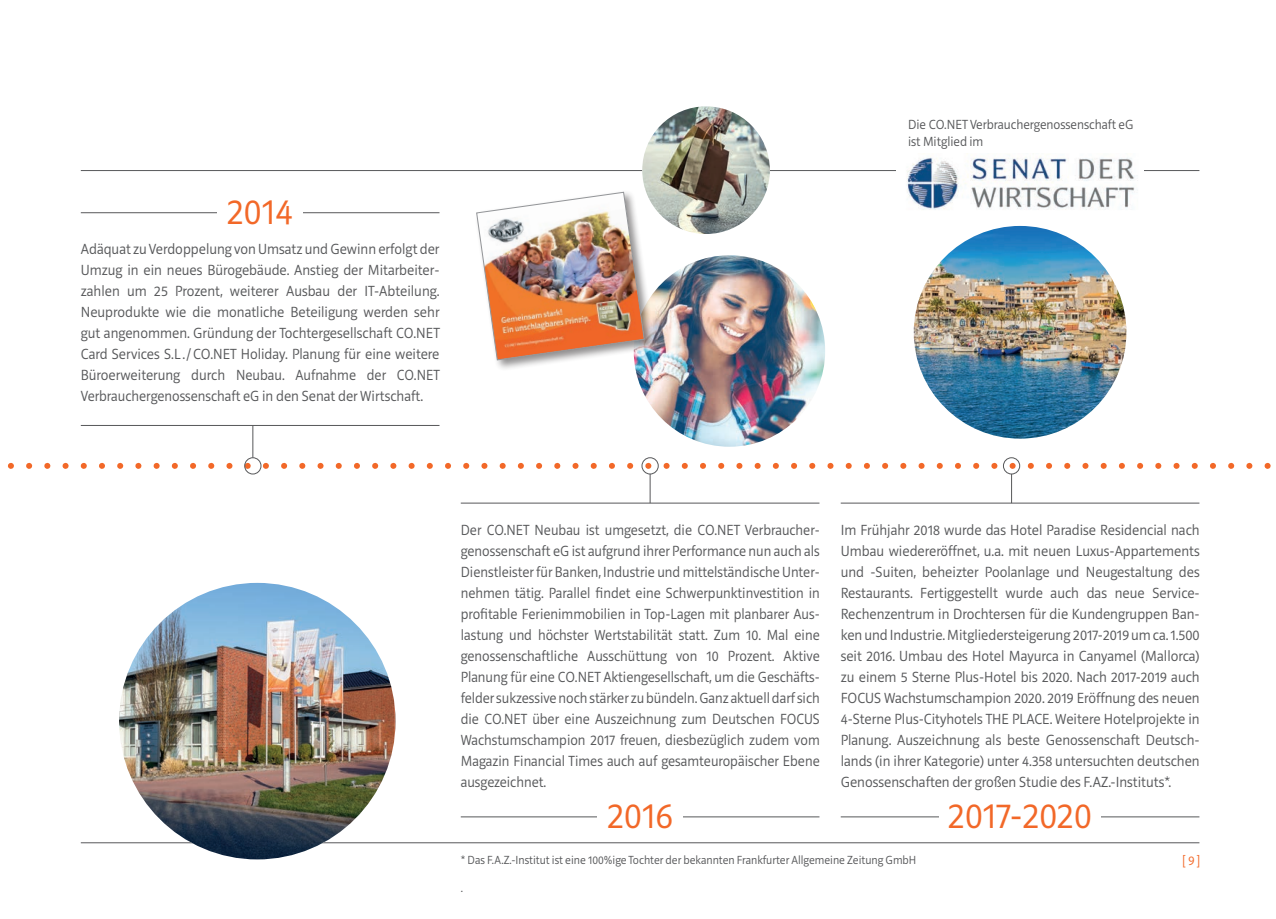
<style>
.page{position:relative;width:1276px;height:919px;background:#fff}
.page>*{position:absolute;margin:0;border:0;box-sizing:border-box;transform-origin:0 0}
.t1{font:300 37.5px "Riga";color:#f26828}
.t2{font:300 15px/21px "Riga";color:#57585a;text-align:justify}
.t3{font:300 13.5px/16.5px "Riga";color:#57585a}
.t4{font:300 13.5px "Riga";color:#f26828}
.t5{font:300 12px "Riga";color:#57585a}
</style>
<div class="page">
<hr style="left:81px;top:842px;width:1118px;height:1px;background:#57585a">
<hr style="left:81px;top:170px;width:1118px;height:1px;background:#57585a">
<hr style="left:840px;top:816px;width:359px;height:1px;background:#57585a">
<div style="left:939px;top:795px;width:162px;height:43px;background:#fff"></div>
<hr style="left:461px;top:816px;width:358px;height:1px;background:#57585a">
<div style="left:597px;top:795px;width:85px;height:43px;background:#fff"></div>
<img style="left:913px;top:226px;width:213px;height:212px;border-radius:106px">
<img style="left:634px;top:255px;width:191px;height:191px;border-radius:96px">
<img style="left:642px;top:106px;width:128px;height:128px;border-radius:64px">
<img style="left:896px;top:156px;width:247px;height:54px">
<div style="left:474px;top:190px;width:182px;height:181px;background:#231f20;opacity:.5"></div>
<img style="left:476px;top:192px;width:169px;height:168px">
<img style="left:119px;top:583px;width:276px;height:276px;border-radius:138px">
<hr style="left:81px;top:212px;width:358px;height:1px;background:#57585a">
<div style="left:218px;top:191px;width:85px;height:43px;background:#fff"></div>
<hr style="left:81px;top:425px;width:358px;height:1px;background:#57585a">
<hr style="left:252px;top:425px;width:1px;height:32px;background:#57585a">
<div style="left:244px;top:457px;width:17px;height:17px;border:1px solid #57585a;border-radius:50%"></div>
<div style="left:641px;top:457px;width:17px;height:17px;border:1px solid #57585a;border-radius:50%"></div>
<div style="left:1003px;top:457px;width:17px;height:17px;border:1px solid #57585a;border-radius:50%"></div>
<svg style="left:8px;top:463px;width:1263px;height:40px"></svg>
<h1 class="t1" style="left:227px;top:192px;width:67px">2014</h1>
<p class="t2" style="left:81px;top:239px;width:361px;text-align:left">Adäquat zu Verdoppelung von Umsatz und Gewinn erfolgt der Umzug in ein neues Bürogebäude. Anstieg der Mitarbeiter&shy;zahlen um 25 Prozent, weiterer Ausbau der IT-Abteilung.<br>Neuprodukte wie die monatliche Beteiligung werden sehr gut angenommen. Gründung der Tochtergesellschaft CO.NET Card Services S.L./ CO.NET Holiday. Planung für eine weitere Büroerweiterung durch Neubau. Aufnahme der CO.NET Verbrauchergenossenschaft eG in den Senat der Wirtschaft.</p>
<p class="t3" style="left:908px;top:117px;width:227px">Die CO.NET Verbrauchergenossenschaft eG ist Mitglied im</p>
<p class="t2" style="left:461px;top:519px;width:360px">Der CO.NET Neubau ist umgesetzt, die CO.NET Verbraucher&shy;genossenschaft eG ist aufgrund ihrer Performance nun auch als Dienstleister für Banken, Industrie und mittelständische Unter&shy;nehmen tätig. Parallel findet eine Schwerpunktinvestition in profitable Ferienimmobilien in Top-Lagen mit planbarer Aus&shy;lastung und höchster Wertstabilität statt. Zum 10. Mal eine genossenschaftliche Ausschüttung von 10 Prozent. Aktive Planung für eine CO.NET Aktiengesellschaft, um die Geschäfts&shy;felder sukzessive noch stärker zu bündeln. Ganz aktuell darf sich die CO.NET über eine Auszeichnung zum Deutschen FOCUS Wachstumschampion 2017 freuen, diesbezüglich zudem vom Magazin Financial Times auch auf gesamteuropäischer Ebene ausgezeichnet.</p>
<h1 class="t1" style="left:607px;top:795px;width:67px">2016</h1>
<p class="t2" style="left:840px;top:519px;width:360px">Im Frühjahr 2018 wurde das Hotel Paradise Residencial nach Umbau wiedereröffnet, u.a. mit neuen Luxus-Appartements und -Suiten, beheizter Poolanlage und Neugestaltung des Restaurants. Fertiggestellt wurde auch das neue Service-Rechenzentrum in Drochtersen für die Kundengruppen Ban&shy;ken und Industrie. Mitgliedersteigerung 2017-2019 um ca. 1.500 seit 2016. Umbau des Hotel Mayurca in Canyamel (Mallorca) zu einem 5 Sterne Plus-Hotel bis 2020. Nach 2017-2019 auch FOCUS Wachstumschampion 2020. 2019 Eröffnung des neuen 4-Sterne Plus-Cityhotels THE PLACE. Weitere Hotelprojekte in Planung. Auszeichnung als beste Genossenschaft Deutsch&shy;lands (in ihrer Kategorie) unter 4.358 untersuchten deutschen Genossenschaften der großen Studie des F.AZ.-Instituts*.</p>
<h1 class="t1" style="left:948px;top:795px;width:145px">2017-2020</h1>
<p class="t5" style="left:461px;top:853px;width:457px">* Das F.A.Z.-Institut ist eine 100%ige Tochter der bekannten Frankfurter Allgemeine Zeitung GmbH</p>
<p class="t5" style="left:461px;top:881px;width:4px">.</p>
<p class="t4" style="left:1182px;top:853px;width:20px">[ 9 ]</p>
</div>
